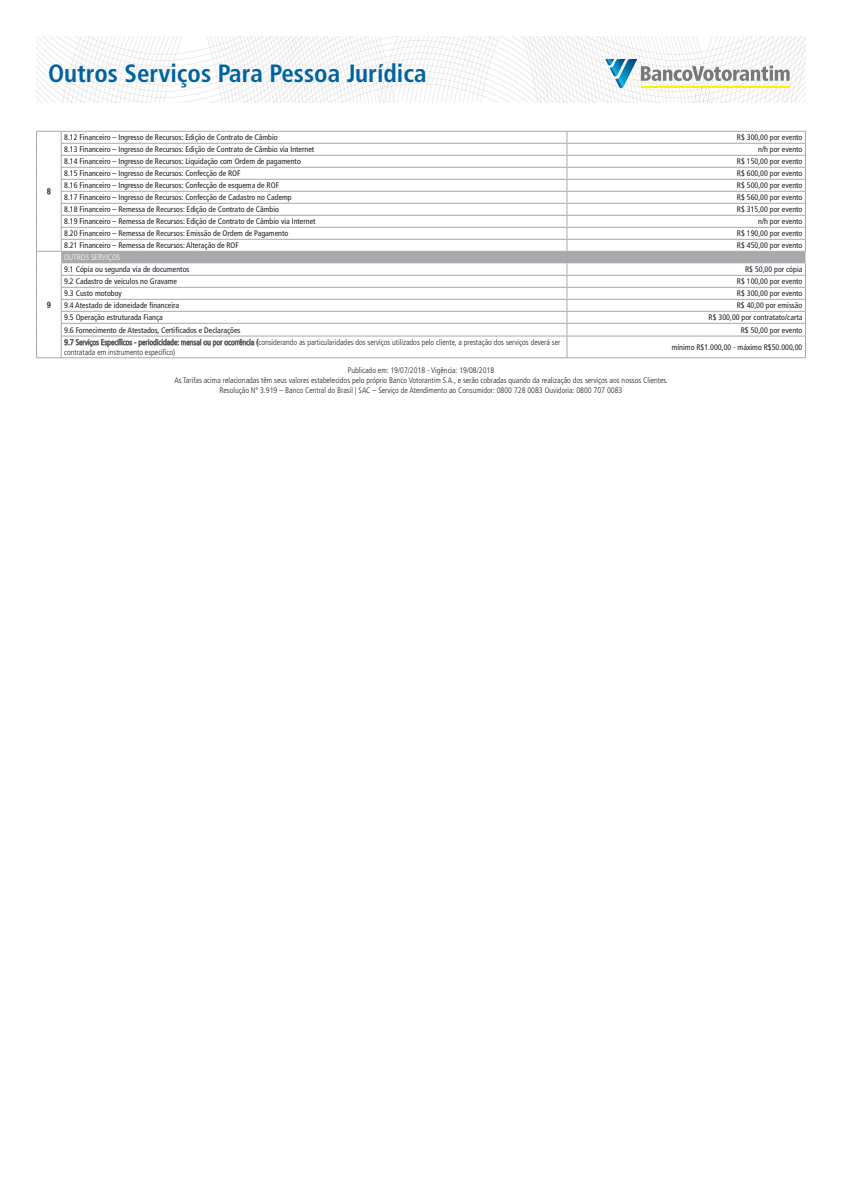
<style>
.page{position:relative;width:842px;height:1191px;background:#fff}
.page>*{position:absolute;margin:0;border:0;box-sizing:border-box;transform-origin:0 0}
.t1{font:700 condensed 25px "Frutiger LT Std";color:#0063a1}
.t2{font:condensed 8px "Frutiger LT Std";color:#231f20}
.t3{font:300 condensed 8px/9.6px "Frutiger LT Std";color:#231f20}
.t4{font:300 condensed 8px "Frutiger LT Std";color:#fff}
</style>
<div class="page">
<img style="left:36px;top:36px;width:770px;height:66px">
<svg style="left:605px;top:59px;width:185px;height:29px"></svg>
<svg style="left:36px;top:131px;width:770px;height:227px"></svg>
<h1 class="t1" style="left:48px;top:58px;width:380px">Outros Serviços Para Pessoa Jurídica</h1>
<p class="t3" style="left:47px;top:187px;width:5px">8</p>
<p class="t3" style="left:47px;top:300px;width:5px">9</p>
<p class="t2" style="left:64px;top:133px;width:215px">8.12 Financeiro – Ingresso de Recursos: Edição de Contrato de Câmbio</p>
<p class="t2" style="left:737px;top:133px;width:67px">R$ 300,00 por evento</p>
<p class="t2" style="left:64px;top:145px;width:252px">8.13 Financeiro – Ingresso de Recursos: Edição de Contrato de Câmbio via Internet</p>
<p class="t2" style="left:758px;top:145px;width:46px">n/h por evento</p>
<p class="t2" style="left:64px;top:157px;width:238px">8.14 Financeiro – Ingresso de Recursos: Liquidação com Ordem de pagamento</p>
<p class="t2" style="left:737px;top:157px;width:67px">R$ 150,00 por evento</p>
<p class="t2" style="left:64px;top:169px;width:178px">8.15 Financeiro – Ingresso de Recursos: Confecção de ROF</p>
<p class="t2" style="left:737px;top:169px;width:67px">R$ 600,00 por evento</p>
<p class="t2" style="left:64px;top:181px;width:216px">8.16 Financeiro – Ingresso de Recursos: Confecção de esquema de ROF</p>
<p class="t2" style="left:737px;top:181px;width:67px">R$ 500,00 por evento</p>
<p class="t2" style="left:64px;top:193px;width:229px">8.17 Financeiro – Ingresso de Recursos: Confecção de Cadastro no Cademp</p>
<p class="t2" style="left:737px;top:193px;width:67px">R$ 560,00 por evento</p>
<p class="t2" style="left:64px;top:205px;width:216px">8.18 Financeiro – Remessa de Recursos: Edição de Contrato de Câmbio</p>
<p class="t2" style="left:737px;top:205px;width:67px">R$ 315,00 por evento</p>
<p class="t2" style="left:64px;top:217px;width:253px">8.19 Financeiro – Remessa de Recursos: Edição de Contrato de Câmbio via Internet</p>
<p class="t2" style="left:758px;top:217px;width:46px">n/h por evento</p>
<p class="t2" style="left:64px;top:229px;width:226px">8.20 Financeiro – Remessa de Recursos: Emissão de Ordem de Pagamento</p>
<p class="t2" style="left:737px;top:229px;width:67px">R$ 190,00 por evento</p>
<p class="t2" style="left:64px;top:241px;width:176px">8.21 Financeiro – Remessa de Recursos: Alteração de ROF</p>
<p class="t2" style="left:737px;top:241px;width:67px">R$ 450,00 por evento</p>
<p class="t4" style="left:64px;top:253px;width:58px">OUTROS SERVIÇOS</p>
<p class="t2" style="left:64px;top:265px;width:127px">9.1 Cópia ou segunda via de documentos</p>
<p class="t2" style="left:745px;top:265px;width:59px">R$ 50,00 por cópia</p>
<p class="t2" style="left:64px;top:277px;width:114px">9.2 Cadastro de veículos no Gravame</p>
<p class="t2" style="left:737px;top:277px;width:67px">R$ 100,00 por evento</p>
<p class="t2" style="left:64px;top:289px;width:59px">9.3 Custo motoboy</p>
<p class="t2" style="left:737px;top:289px;width:67px">R$ 300,00 por evento</p>
<p class="t2" style="left:64px;top:301px;width:117px">9.4 Atestado de idoneidade financeira</p>
<p class="t2" style="left:737px;top:301px;width:67px">R$ 40,00 por emissão</p>
<p class="t2" style="left:64px;top:313px;width:100px">9.5 Operação estruturada Fiança</p>
<p class="t2" style="left:709px;top:313px;width:95px">R$ 300,00 por contratato/carta</p>
<p class="t2" style="left:64px;top:325px;width:178px">9.6 Fornecimento de Atestados, Certificados e Declarações</p>
<p class="t2" style="left:741px;top:325px;width:63px">R$ 50,00 por evento</p>
<p class="t3" style="left:64px;top:338px;width:498px">9.7 Serviços Específicos - periodicidade: mensal ou por ocorrência (considerando as particularidades dos serviços utilizados pelo cliente, a prestação dos serviços deverá ser contratada em instrumento específico)</p>
<p class="t2" style="left:672px;top:342px;width:132px">mínimo R$1.000,00 - máximo R$50.000,00</p>
<p class="t3" style="left:348px;top:366px;width:148px">Publicado em: 19/07/2018 - Vigência: 19/08/2018</p>
<p class="t3" style="left:174px;top:376px;width:495px">As Tarifas acima relacionadas têm seus valores estabelecidos pelo próprio Banco Votorantim S.A., e serão cobradas quando da realização dos serviços aos nossos Clientes.</p>
<p class="t3" style="left:220px;top:385px;width:404px">Resolução Nº 3.919 – Banco Central do Brasil | SAC – Serviço de Atendimento ao Consumidor: 0800 728 0083 Ouvidoria: 0800 707 0083</p>
</div>
